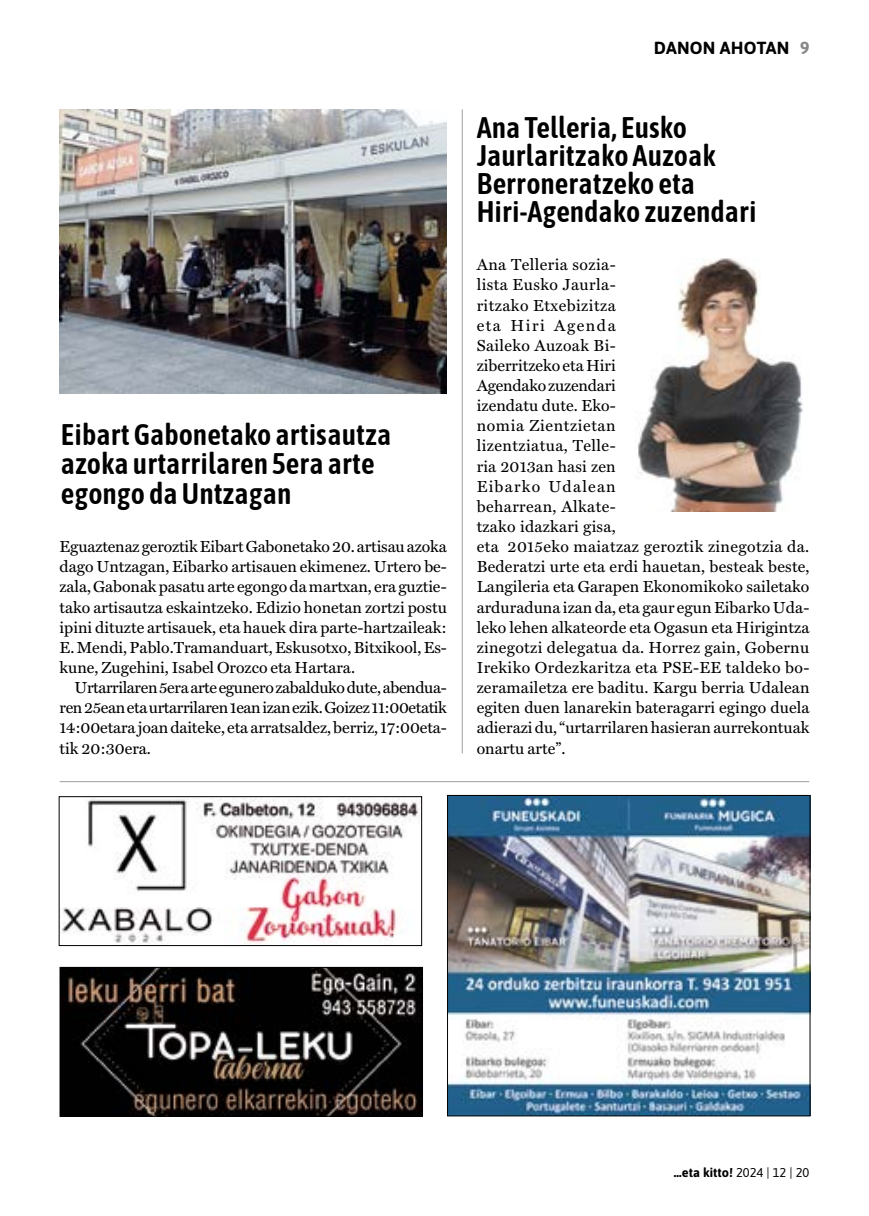
<style>
.page{position:relative;width:869px;height:1216px;background:#fff}
.page>*{position:absolute;margin:0;border:0;box-sizing:border-box;transform-origin:0 0}
.t1{font:600 29.75px/28px "Asap Condensed";color:#000}
.t2{font:700 17.5px "Asap";letter-spacing:.01em;color:#000}
.t3{font:16.1px/20.1px "Miller Text Roman";letter-spacing:.01em;color:#000;text-align:justify}
.t4{font:700 12.78px "Asap";color:#000}
.s1{color:#878787}
.s2{font-weight:400}
</style>
<div class="page">
<img style="left:62px;top:968px;width:359px;height:146px">
<div style="left:60px;top:966px;width:363px;height:150px;border:1px solid #000"></div>
<img style="left:61px;top:798px;width:359px;height:146px">
<div style="left:59px;top:796px;width:363px;height:150px;border:1px solid #000"></div>
<hr style="left:461px;top:110px;width:1px;height:643px;background:#9d9d9c">
<img style="left:60px;top:109px;width:386px;height:285px">
<img style="left:636px;top:259px;width:167px;height:253px">
<hr style="left:60px;top:781px;width:748px;height:1px;background:#9d9d9c">
<img style="left:449px;top:797px;width:359px;height:317px">
<div style="left:447px;top:795px;width:363px;height:321px;border:1px solid #000"></div>
<h1 class="t1" style="left:61px;top:418px;width:332px;line-height:29.8px">Eibart Gabonetako artisautza azoka urtarrilaren 5era arte egongo da Untzagan</h1>
<p class="t3" style="left:60px;top:536px;width:388px">Eguaztenaz geroztik Eibart Gabonetako 20. artisau azoka dago Untzagan, Eibarko artisauen ekimenez. Urtero be&shy;zala, Gabonak pasatu arte egongo da martxan, era guztie&shy;tako artisautza eskaintzeko. Edizio honetan zortzi postu ipini dituzte artisauek, eta hauek dira parte-hartzaileak:<br>E. Mendi, Pablo.Tramanduart, Eskusotxo, Bitxikool, Es&shy;kune, Zugehini, Isabel Orozco eta Hartara.</p>
<p class="t3" style="left:60px;top:677px;width:389px;text-indent:15px">Urtarrilaren 5era arte egunero zabalduko dute, abendua&shy;ren 25ean eta urtarrilaren 1ean izan ezik. Goizez 11:00etatik 14:00etara joan daiteke, eta arratsaldez, berriz, 17:00eta&shy;tik 20:30era.</p>
<p class="t2" style="left:653px;top:36px;width:157px">DANON AHOTAN <span class="s1">9</span></p>
<h1 class="t1" style="left:476px;top:112px;width:281px">Ana Telleria, Eusko<br>Jaurlaritzako Auzoak<br>Berroneratzeko eta<br>Hiri-Agendako zuzendari</h1>
<p class="t3" style="left:476px;top:254px;width:334px;text-align:left">Ana Telleria sozia-<br>lista Eusko Jaurla-<br>ritzako Etxebizitza<br>eta Hiri Agenda<br>Saileko Auzoak Bi-<br>ziberritzeko eta Hiri<br>Agendako zuzendari<br>izendatu dute. Eko-<br>nomia Zientzietan<br>lizentziatua, Telle-<br>ria 2013an hasi zen<br>Eibarko Udalean<br>beharrean, Alkate-<br>tzako idazkari gisa,<br>eta 2015eko maiatzaz geroztik zinegotzia da.<br>Bederatzi urte eta erdi hauetan, besteak beste,<br>Langileria eta Garapen Ekonomikoko sailetako arduraduna izan da, eta gaur egun Eibarko Uda&shy;leko lehen alkateorde eta Ogasun eta Hirigintza zinegotzi delegatua da. Horrez gain, Gobernu<br>Irekiko Ordezkaritza eta PSE-EE taldeko bo&shy;zeramailetza ere baditu. Kargu berria Udalean egiten duen lanarekin bateragarri egingo duela adierazi du, “urtarrilaren hasieran aurrekontuak onartu arte”.</p>
<p class="t4" style="left:673px;top:1162px;width:137px">…eta kitto! <span class="s2">2024 | 12 | 20</span></p>
</div>
